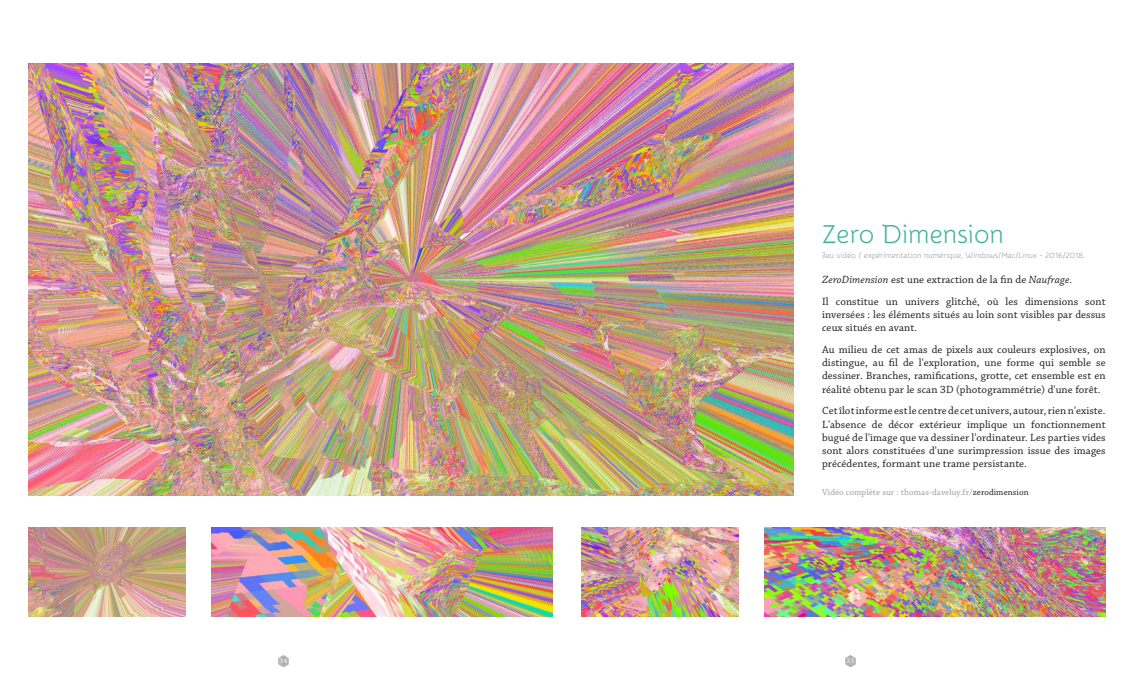
<style>
.page{position:relative;width:1134px;height:681px;background:#fff}
.page>*{position:absolute;margin:0;border:0;box-sizing:border-box;transform-origin:0 0}
.t1{font:26px "Snippet";color:#40b498}
.t2{font:11px/13.2px "Chaparral Pro";letter-spacing:.01em;color:#1d1d1b}
.t3{font:9px "Chaparral Pro";letter-spacing:.01em;color:#9d9d9d}
.t4{font:8px "Snippet";color:#9d9d9d}
.t5{font:7px "Chaparral Pro";color:#fff}
.s1{font-style:italic}
.s2{color:#1d1d1b}
</style>
<div class="page">
<svg style="left:278px;top:655px;width:11px;height:12px"></svg>
<svg style="left:845px;top:655px;width:11px;height:12px"></svg>
<img style="left:28px;top:64px;width:766px;height:431px">
<img style="left:28px;top:527px;width:158px;height:89px">
<img style="left:765px;top:527px;width:341px;height:89px">
<img style="left:212px;top:527px;width:341px;height:89px">
<img style="left:581px;top:527px;width:158px;height:89px">
<h1 class="t1" style="left:822px;top:220px;width:183px">Zero Dimension</h1>
<p class="t4" style="left:822px;top:251px;width:265px">Jeu vidéo / expérimentation numérique, Windows/Mac/Linux - 2016/2018.</p>
<p class="t2" style="left:822px;top:269px;width:285px;line-height:21.8px"><span class="s1">ZeroDimension</span> est une extraction de la fin de <span class="s1">Naufrage</span>.<br>Il constitue un univers glitché, où les dimensions sont</p>
<p class="t2" style="left:822px;top:308px;width:285px">inversées : les éléments situés au loin sont visibles par dessus ceux situés en avant.</p>
<p class="t2" style="left:822px;top:343px;width:285px;text-align:justify">Au milieu de cet amas de pixels aux couleurs explosives, on distingue, au fil de l'exploration, une forme qui semble se dessiner. Branches, ramifications, grotte, cet ensemble est en réalité obtenu par le scan 3D (photogrammétrie) d'une forêt.</p>
<p class="t2" style="left:822px;top:404px;width:285px;text-align:justify">Cet îlot informe est le centre de cet univers, autour, rien n'existe.<br>L'absence de décor extérieur implique un fonctionnement bugué de l'image que va dessiner l'ordinateur. Les parties vides sont alors constituées d'une surimpression issue des images précédentes, formant une trame persistante.</p>
<p class="t3" style="left:822px;top:487px;width:208px">Vidéo complète sur : thomas-daveluy.fr/<span class="s2">zerodimension</span></p>
<p class="t5" style="left:280px;top:657px;width:9px">34</p>
<p class="t5" style="left:847px;top:657px;width:9px">35</p>
</div>
